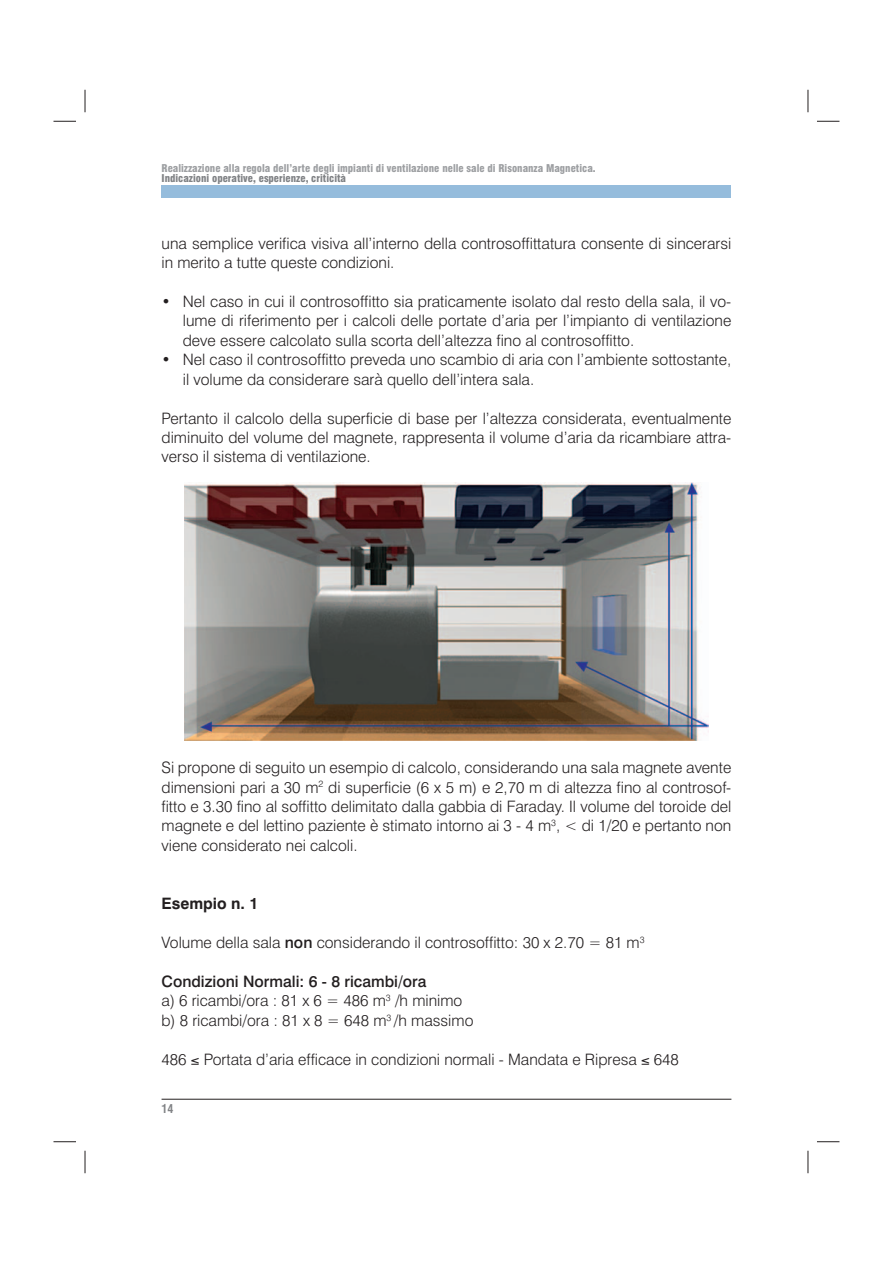
<style>
.page{position:relative;width:893px;height:1263px;background:#fff}
.page>*{position:absolute;margin:0;border:0;box-sizing:border-box;transform-origin:0 0}
.t1{font:300 15.75px/19.4px "Swiss 721 BT";color:#231f20}
.t2{font:700 15.75px "Swiss 721 BT";color:#231f20}
.t3{font:700 condensed 12px "Swiss 721 BT";color:#808285}
.t4{font:900 condensed 10.5px "Swiss 721 BT";color:#9d9fa2}
.t5{font:900 condensed 10.5px "Swiss 721 BT";color:#808285}
.s1{font-weight:500}
</style>
<div class="page">
<div style="left:162px;top:185px;width:569px;height:13px;background:#95bcdc"></div>
<hr style="left:162px;top:1099px;width:569px;height:1px;background:#231f20">
<img style="left:184px;top:483px;width:525px;height:258px">
<svg style="left:53px;top:121px;width:23px;height:1px"></svg>
<svg style="left:817px;top:121px;width:22px;height:1px"></svg>
<svg style="left:53px;top:1141px;width:23px;height:1px"></svg>
<svg style="left:817px;top:1141px;width:22px;height:1px"></svg>
<svg style="left:85px;top:90px;width:1px;height:22px"></svg>
<svg style="left:85px;top:1151px;width:1px;height:22px"></svg>
<svg style="left:808px;top:90px;width:1px;height:22px"></svg>
<svg style="left:808px;top:1151px;width:1px;height:22px"></svg>
<p class="t4" style="left:162px;top:164px;width:436px">Realizzazione alla regola dell’arte degli impianti di ventilazione nelle sale di Risonanza Magnetica.</p>
<p class="t5" style="left:162px;top:174px;width:186px">Indicazioni operative, esperienze, criticità</p>
<p class="t1" style="left:162px;top:235px;width:571px">una semplice verifica visiva all’interno della controsoffittatura consente di sincerarsi in merito a tutte queste condizioni.</p>
<p class="t1" style="left:183px;top:293px;width:550px;text-align:justify;text-indent:-21px">• Nel caso in cui il controsoffitto sia praticamente isolato dal resto della sala, il vo&shy;lume di riferimento per i calcoli delle portate d’aria per l’impianto di ventilazione deve essere calcolato sulla scorta dell’altezza fino al controsoffitto.</p>
<p class="t1" style="left:183px;top:351px;width:550px;text-indent:-21px">• Nel caso il controsoffitto preveda uno scambio di aria con l’ambiente sottostante, il volume da considerare sarà quello dell’intera sala.</p>
<p class="t1" style="left:162px;top:410px;width:571px;text-align:justify">Pertanto il calcolo della superficie di base per l’altezza considerata, eventualmente diminuito del volume del magnete, rappresenta il volume d’aria da ricambiare attra&shy;verso il sistema di ventilazione.</p>
<p class="t1" style="left:162px;top:759px;width:571px;text-align:justify">Si propone di seguito un esempio di calcolo, considerando una sala magnete avente dimensioni pari a 30 m<sup>2</sup> di superficie (6 x 5 m) e 2,70 m di altezza fino al controsof&shy;fitto e 3.30 fino al soffitto delimitato dalla gabbia di Faraday. Il volume del toroide del magnete e del lettino paziente è stimato intorno ai 3 - 4 m<sup>3</sup>, &lt; di 1/20 e pertanto non viene considerato nei calcoli.</p>
<p class="t2" style="left:162px;top:897px;width:98px">Esempio n. 1</p>
<p class="t1" style="left:162px;top:934px;width:484px">Volume della sala <span class="s1">non</span> considerando il controsoffitto: 30 x 2.70 = 81 m<sup>3</sup></p>
<p class="t1" style="left:162px;top:973px;width:313px"><span class="s1">Condizioni Normali: 6 - 8 ricambi/ora<br></span>a) 6 ricambi/ora : 81 x 6 = 486 m<sup>3</sup> /h minimo b) 8 ricambi/ora : 81 x 8 = 648 m<sup>3</sup> /h massimo</p>
<p class="t1" style="left:162px;top:1051px;width:519px">486 ≤ Portata d’aria efficace in condizioni normali - Mandata e Ripresa ≤ 648</p>
<p class="t3" style="left:162px;top:1104px;width:13px">14</p>
</div>
